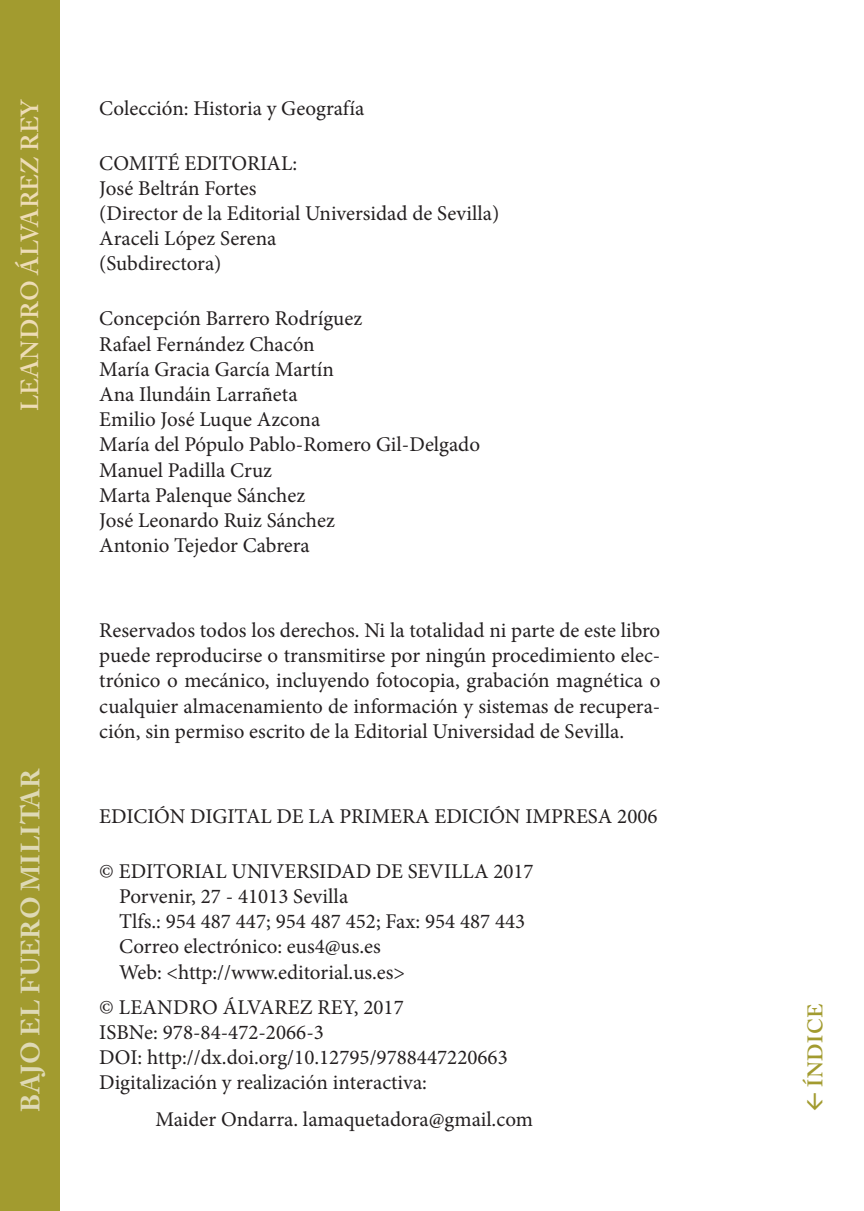
<style>
.page{position:relative;width:864px;height:1211px;background:#fff}
.page>*{position:absolute;margin:0;border:0;box-sizing:border-box;transform-origin:0 0}
.t1{font:700 26.25px "Adobe Caslon Pro";letter-spacing:.015em;color:#ded9b5}
.t2{font:600 24.5px "Adobe Caslon Pro";color:#eddcb6}
.t3{font:21px/25.2px "Minion Pro";color:#231f20;text-align:justify}
.t4{font:600 21px "Adobe Caslon Pro";letter-spacing:.015em;color:#a29b2f}
</style>
<div class="page">
<div style="left:0;top:0;width:60px;height:1210px;background:#a29b2f"></div>
<p class="t2" style="left:15px;top:411px;width:314px;rotate:-90deg">LEANDRO ÁLVAREZ REY</p>
<p class="t1" style="left:15px;top:1111px;width:344px;rotate:-90deg">BAJO EL FUERO MILITAR</p>
<p class="t3" style="left:99px;top:95px;width:266px">Colección: Historia y Geografía</p>
<p class="t3" style="left:99px;top:150px;width:199px">COMITÉ EDITORIAL:</p>
<p class="t3" style="left:99px;top:175px;width:159px">José Beltrán Fortes</p>
<p class="t3" style="left:99px;top:201px;width:401px">(Director de la Editorial Universidad de Sevilla)</p>
<p class="t3" style="left:99px;top:226px;width:178px">Araceli López Serena</p>
<p class="t3" style="left:99px;top:251px;width:124px">(Subdirectora)</p>
<p class="t3" style="left:99px;top:306px;width:264px">Concepción Barrero Rodríguez</p>
<p class="t3" style="left:99px;top:331px;width:217px">Rafael Fernández Chacón</p>
<p class="t3" style="left:99px;top:356px;width:236px">María Gracia García Martín</p>
<p class="t3" style="left:99px;top:382px;width:200px">Ana Ilundáin Larrañeta</p>
<p class="t3" style="left:99px;top:407px;width:222px">Emilio José Luque Azcona</p>
<p class="t3" style="left:99px;top:432px;width:382px">María del Pópulo Pablo-Romero Gil-Delgado</p>
<p class="t3" style="left:99px;top:457px;width:174px">Manuel Padilla Cruz</p>
<p class="t3" style="left:99px;top:482px;width:207px">Marta Palenque Sánchez</p>
<p class="t3" style="left:99px;top:508px;width:237px">José Leonardo Ruiz Sánchez</p>
<p class="t3" style="left:99px;top:533px;width:212px">Antonio Tejedor Cabrera</p>
<p class="t3" style="left:99px;top:618px;width:562px">Reservados todos los derechos. Ni la totalidad ni parte de este libro puede reproducirse o transmitirse por ningún procedimiento elec&shy;trónico o mecánico, incluyendo fotocopia, grabación magnética o cualquier almacenamiento de información y sistemas de recupera&shy;ción, sin permiso escrito de la Editorial Universidad de Sevilla.</p>
<p class="t3" style="left:99px;top:803px;width:559px">EDICIÓN DIGITAL DE LA PRIMERA EDICIÓN IMPRESA 2006</p>
<p class="t3" style="left:99px;top:858px;width:435px">© EDITORIAL UNIVERSIDAD DE SEVILLA 2017</p>
<p class="t3" style="left:119px;top:883px;width:230px">Porvenir, 27 - 41013 Sevilla</p>
<p class="t3" style="left:119px;top:908px;width:407px">Tlfs.: 954 487 447; 954 487 452; Fax: 954 487 443</p>
<p class="t3" style="left:119px;top:934px;width:263px">Correo electrónico: eus4@us.es</p>
<p class="t3" style="left:119px;top:959px;width:287px">Web: &lt;http://www.editorial.us.es&gt;</p>
<p class="t3" style="left:99px;top:994px;width:410px;text-align:left">© LEANDRO ÁLVAREZ REY, 2017<br>ISBNe: 978-84-472-2066-3<br>DOI: http://dx.doi.org/10.12795/9788447220663<br>Digitalización y realización interactiva:</p>
<p class="t3" style="left:155px;top:1106px;width:379px">Maider Ondarra. lamaquetadora@gmail.com</p>
<p class="t4" style="left:802px;top:1086px;width:84px;rotate:-90deg">ÍNDICE</p>
</div>
